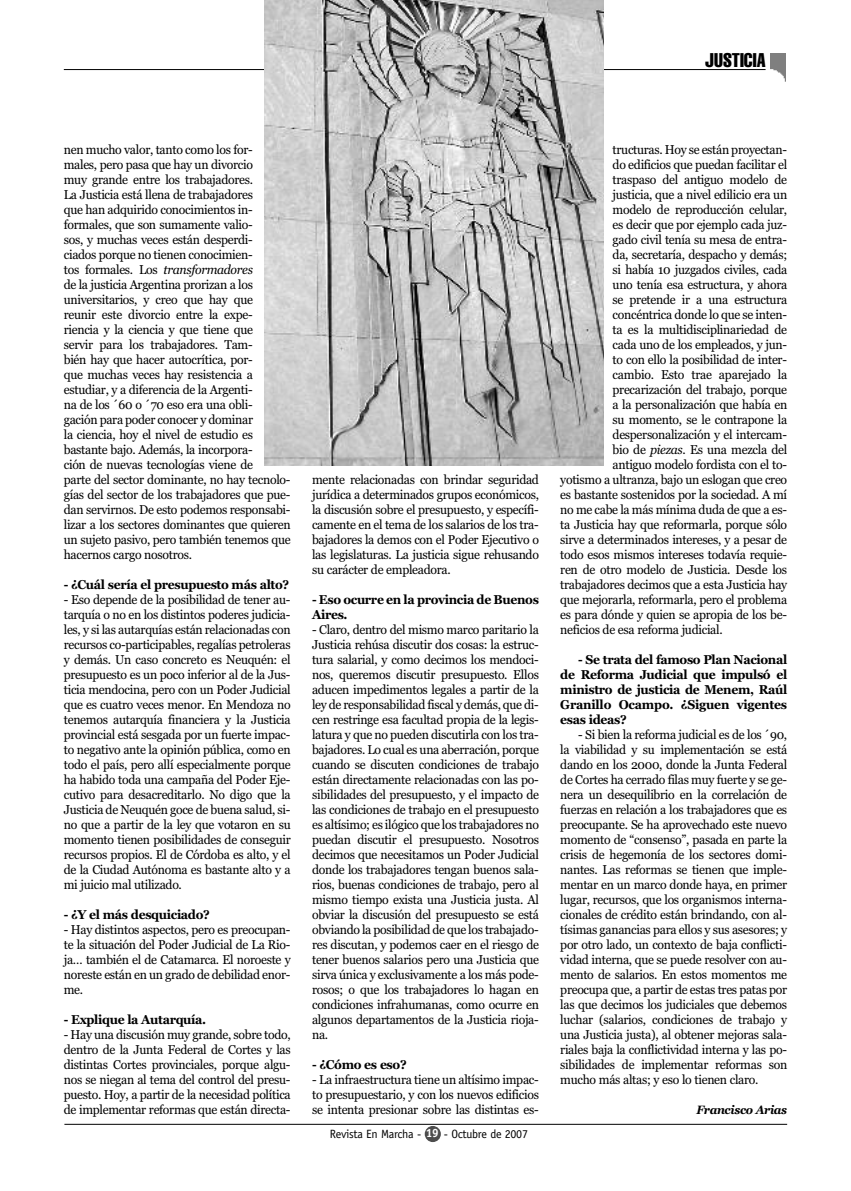
<style>
.page{position:relative;width:851px;height:1191px;background:#fff}
.page>*{position:absolute;margin:0;border:0;box-sizing:border-box;transform-origin:0 0}
.t1{font:extra-condensed 19.5px "Helvetica";color:#000}
.t2{font:12.75px/15px "Georgia";letter-spacing:-.025em;color:#000;text-align:justify;scale:.96 1}
.t3{font:700 12.75px/15px "Georgia";letter-spacing:-.03em;color:#000;scale:.96 1}
.t4{font:12px "Officina Sans Std";letter-spacing:-.025em;color:#000}
.t5{font:italic 700 12px "Georgia";letter-spacing:-.03em;color:#000;scale:.96 1}
.s1{font-style:italic}
.s2{font-weight:700;color:#fff}
</style>
<div class="page">
<div style="left:424px;top:1126px;width:17px;height:16px;background:#4d4d4d;border-radius:50%"></div>
<hr style="left:64px;top:69px;width:701px;height:1px;background:#000">
<img style="left:770px;top:53px;width:15px;height:29px">
<hr style="left:64px;top:1124px;width:723px;height:1px;background:#000">
<img style="left:264px;top:0;width:339px;height:465px">
<h1 class="t1" style="left:705px;top:53px;width:62px">JUSTICIA</h1>
<p class="t2" style="left:64px;top:142px;width:238px;text-align:left">nen mucho valor, tanto como los for-<br>males, pero pasa que hay un divorcio<br>muy grande entre los trabajadores.<br>La Justicia está llena de trabajadores<br>que han adquirido conocimientos in&shy;formales, que son sumamente valio-<br>sos, y muchas veces están desperdi-<br>ciados porque no tienen conocimien-<br>tos formales. Los <span class="s1">transformadores<br></span>de la justicia Argentina prorizan a los universitarios, y creo que hay que<br>reunir este divorcio entre la expe&shy;riencia y la ciencia y que tiene que<br>servir para los trabajadores. Tam-<br>bién hay que hacer autocrítica, por-<br>que muchas veces hay resistencia a estudiar, y a diferencia de la Argenti-<br>na de los ´60 o ´70 eso era una obli-<br>gación para poder conocer y dominar<br>la ciencia, hoy el nivel de estudio es bastante bajo. Además, la incorpora-<br>ción de nuevas tecnologías viene de<br>parte del sector dominante, no hay tecnolo&shy;gías del sector de los trabajadores que pue&shy;dan servirnos. De esto podemos responsabi&shy;lizar a los sectores dominantes que quieren un sujeto pasivo, pero también tenemos que hacernos cargo nosotros.</p>
<p class="t3" style="left:64px;top:577px;width:236px">- ¿Cuál sería el presupuesto más alto?</p>
<p class="t2" style="left:64px;top:592px;width:238px">- Eso depende de la posibilidad de tener au&shy;tarquía o no en los distintos poderes judicia&shy;les, y si las autarquías están relacionadas con recursos co-participables, regalías petroleras y demás. Un caso concreto es Neuquén: el presupuesto es un poco inferior al de la Jus&shy;ticia mendocina, pero con un Poder Judicial que es cuatro veces menor. En Mendoza no tenemos autarquía financiera y la Justicia provincial está sesgada por un fuerte impac&shy;to negativo ante la opinión pública, como en todo el país, pero allí especialmente porque ha habido toda una campaña del Poder Eje&shy;cutivo para desacreditarlo. No digo que la Justicia de Neuquén goce de buena salud, si&shy;no que a partir de la ley que votaron en su momento tienen posibilidades de conseguir recursos propios. El de Córdoba es alto, y el de la Ciudad Autónoma es bastante alto y a mi juicio mal utilizado.</p>
<p class="t3" style="left:64px;top:907px;width:154px">- ¿Y el más desquiciado?</p>
<p class="t2" style="left:64px;top:922px;width:238px">- Hay distintos aspectos, pero es preocupan&shy;te la situación del Poder Judicial de La Rio&shy;ja… también el de Catamarca. El noroeste y noreste están en un grado de debilidad enor&shy;me.</p>
<p class="t3" style="left:64px;top:1012px;width:150px">- Explique la Autarquía.</p>
<p class="t2" style="left:64px;top:1027px;width:238px">- Hay una discusión muy grande, sobre todo, dentro de la Junta Federal de Cortes y las distintas Cortes provinciales, porque algu&shy;nos se niegan al tema del control del presu&shy;puesto. Hoy, a partir de la necesidad política de implementar reformas que están directa-</p>
<p class="t2" style="left:312px;top:472px;width:238px">mente relacionadas con brindar seguridad jurídica a determinados grupos económicos, la discusión sobre el presupuesto, y específi&shy;camente en el tema de los salarios de los tra&shy;bajadores la demos con el Poder Ejecutivo o las legislaturas. La justicia sigue rehusando su carácter de empleadora.</p>
<p class="t3" style="left:312px;top:592px;width:238px">- Eso ocurre en la provincia de Buenos<br>Aires.</p>
<p class="t2" style="left:312px;top:622px;width:238px">- Claro, dentro del mismo marco paritario la Justicia rehúsa discutir dos cosas: la estruc&shy;tura salarial, y como decimos los mendoci&shy;nos, queremos discutir presupuesto. Ellos aducen impedimentos legales a partir de la ley de responsabilidad fiscal y demás, que di&shy;cen restringe esa facultad propia de la legis&shy;latura y que no pueden discutirla con los tra&shy;bajadores. Lo cual es una aberración, porque cuando se discuten condiciones de trabajo están directamente relacionadas con las po&shy;sibilidades del presupuesto, y el impacto de las condiciones de trabajo en el presupuesto es altísimo; es ilógico que los trabajadores no puedan discutir el presupuesto. Nosotros decimos que necesitamos un Poder Judicial donde los trabajadores tengan buenos sala&shy;rios, buenas condiciones de trabajo, pero al mismo tiempo exista una Justicia justa. Al obviar la discusión del presupuesto se está obviando la posibilidad de que los trabajado&shy;res discutan, y podemos caer en el riesgo de tener buenos salarios pero una Justicia que sirva única y exclusivamente a los más pode&shy;rosos; o que los trabajadores lo hagan en condiciones infrahumanas, como ocurre en algunos departamentos de la Justicia rioja&shy;na.</p>
<p class="t3" style="left:312px;top:1057px;width:100px">- ¿Cómo es eso?</p>
<p class="t2" style="left:312px;top:1072px;width:238px">- La infraestructura tiene un altísimo impac&shy;to presupuestario, y con los nuevos edificios se intenta presionar sobre las distintas es-</p>
<p class="t4" style="left:330px;top:1128px;width:200px">Revista En Marcha - <span class="s2">19</span> - Octubre de 2007</p>
<p class="t2" style="left:612px;top:142px;width:183px">tructuras. Hoy se están proyectan-</p>
<p class="t2" style="left:612px;top:157px;width:183px">do edificios que puedan facilitar el</p>
<p class="t2" style="left:612px;top:172px;width:183px">traspaso del antiguo modelo de</p>
<p class="t2" style="left:612px;top:187px;width:183px">justicia, que a nivel edilicio era un</p>
<p class="t2" style="left:612px;top:202px;width:183px">modelo de reproducción celular,</p>
<p class="t2" style="left:612px;top:217px;width:183px">es decir que por ejemplo cada juz-</p>
<p class="t2" style="left:612px;top:232px;width:183px">gado civil tenía su mesa de entra-</p>
<p class="t2" style="left:612px;top:247px;width:183px">da, secretaría, despacho y demás;</p>
<p class="t2" style="left:612px;top:262px;width:183px">si había 10 juzgados civiles, cada</p>
<p class="t2" style="left:612px;top:277px;width:183px">uno tenía esa estructura, y ahora</p>
<p class="t2" style="left:612px;top:292px;width:183px">se pretende ir a una estructura</p>
<p class="t2" style="left:612px;top:307px;width:183px">concéntrica donde lo que se inten-</p>
<p class="t2" style="left:612px;top:322px;width:183px">ta es la multidisciplinariedad de</p>
<p class="t2" style="left:612px;top:337px;width:183px">cada uno de los empleados, y jun-</p>
<p class="t2" style="left:612px;top:352px;width:183px">to con ello la posibilidad de inter-</p>
<p class="t2" style="left:612px;top:367px;width:183px">cambio. Esto trae aparejado la</p>
<p class="t2" style="left:612px;top:382px;width:183px">precarización del trabajo, porque</p>
<p class="t2" style="left:612px;top:397px;width:183px">a la personalización que había en</p>
<p class="t2" style="left:612px;top:412px;width:183px">su momento, se le contrapone la</p>
<p class="t2" style="left:612px;top:427px;width:183px">despersonalización y el intercam-</p>
<p class="t2" style="left:612px;top:442px;width:183px">bio de <span class="s1">piezas</span>. Es una mezcla del</p>
<p class="t2" style="left:612px;top:457px;width:183px">antiguo modelo fordista con el to-</p>
<p class="t2" style="left:560px;top:472px;width:238px">yotismo a ultranza, bajo un eslogan que creo</p>
<p class="t2" style="left:560px;top:487px;width:238px">es bastante sostenidos por la sociedad. A mí</p>
<p class="t2" style="left:560px;top:502px;width:237px">no me cabe la más mínima duda de que a es-</p>
<p class="t2" style="left:560px;top:517px;width:238px">ta Justicia hay que reformarla, porque sólo</p>
<p class="t2" style="left:560px;top:532px;width:238px">sirve a determinados intereses, y a pesar de</p>
<p class="t2" style="left:560px;top:547px;width:237px">todo esos mismos intereses todavía requie-</p>
<p class="t2" style="left:560px;top:562px;width:238px">ren de otro modelo de Justicia. Desde los</p>
<p class="t2" style="left:560px;top:577px;width:238px">trabajadores decimos que a esta Justicia hay</p>
<p class="t2" style="left:560px;top:592px;width:238px">que mejorarla, reformarla, pero el problema</p>
<p class="t2" style="left:560px;top:607px;width:237px">es para dónde y quien se apropia de los be-</p>
<p class="t2" style="left:560px;top:622px;width:171px">neficios de esa reforma judicial.</p>
<p class="t3" style="left:560px;top:652px;width:238px;text-align:justify;text-indent:18px">- Se trata del famoso Plan Nacional de Reforma Judicial que impulsó el ministro de justicia de Menem, Raúl Granillo Ocampo. ¿Siguen vigentes esas ideas?</p>
<p class="t2" style="left:560px;top:727px;width:238px;text-indent:18px">- Si bien la reforma judicial es de los ´90, la viabilidad y su implementación se está dando en los 2000, donde la Junta Federal de Cortes ha cerrado filas muy fuerte y se ge&shy;nera un desequilibrio en la correlación de fuerzas en relación a los trabajadores que es preocupante. Se ha aprovechado este nuevo momento de “consenso”, pasada en parte la crisis de hegemonía de los sectores domi&shy;nantes. Las reformas se tienen que imple&shy;mentar en un marco donde haya, en primer lugar, recursos, que los organismos interna&shy;cionales de crédito están brindando, con al&shy;tísimas ganancias para ellos y sus asesores; y por otro lado, un contexto de baja conflicti&shy;vidad interna, que se puede resolver con au&shy;mento de salarios. En estos momentos me preocupa que, a partir de estas tres patas por las que decimos los judiciales que debemos luchar (salarios, condiciones de trabajo y una Justicia justa), al obtener mejoras sala&shy;riales baja la conflictividad interna y las po&shy;sibilidades de implementar reformas son mucho más altas; y eso lo tienen claro.</p>
<p class="t5" style="left:696px;top:1103px;width:96px">Francisco Arias</p>
</div>
